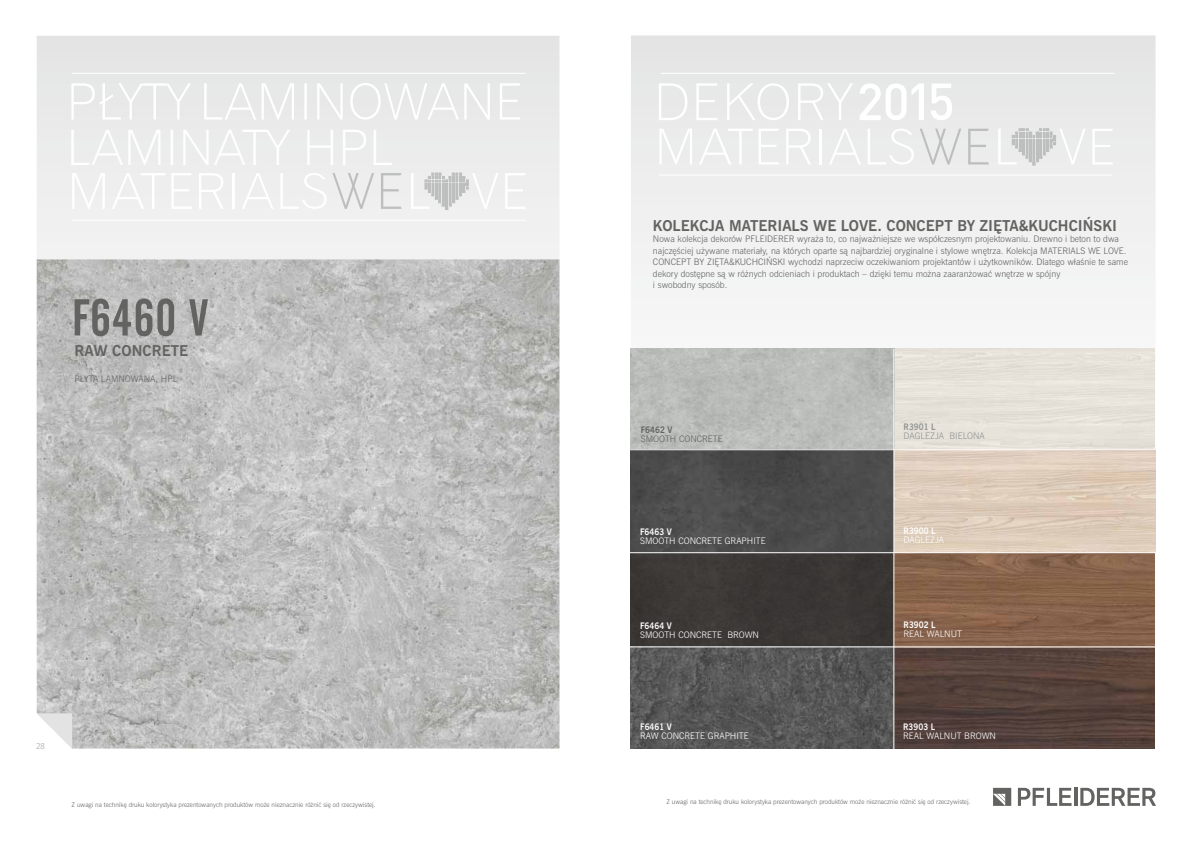
<style>
.page{position:relative;width:1191px;height:842px;background:#fff}
.page>*{position:absolute;margin:0;border:0;box-sizing:border-box;transform-origin:0 0}
.t1{font:700 condensed 51.9px "PFL FAMILY FONT";color:#fff}
.t2{font:51.4px "Alternate Gothic No 2 PL";letter-spacing:.02em;color:#636362}
.t3{font:700 15px "News Gothic PL";color:#636362}
.t4{font:300 9px/11.5px "News Gothic PL";color:#636362}
.t5{font:300 9px "News Gothic PL";color:#fff}
.t6{font:700 9px "News Gothic PL";color:#fff;scale:.9 1}
.t7{font:300 9px "News Gothic PL";color:#919292}
.t8{font:700 9px "News Gothic PL";color:#636362;scale:.9 1}
.t9{font:700 9px "News Gothic PL";color:#919292;scale:.9 1}
.t10{font:300 9px "Myriad Pro";color:#919292}
.t11{font:300 6.5px "News Gothic PL";color:#636362}
</style>
<div class="page">
<div style="left:37px;top:36px;width:522px;height:223px;background:#ebecec"></div>
<img style="left:37px;top:259px;width:522px;height:489px">
<svg style="left:631px;top:35px;width:524px;height:264px"></svg>
<svg style="left:993px;top:788px;width:18px;height:18px"></svg>
<svg style="left:1018px;top:788px;width:53px;height:18px"></svg>
<hr style="left:1074px;top:788px;width:3px;height:18px;background:#636362">
<svg style="left:1080px;top:788px;width:76px;height:18px"></svg>
<img style="left:894px;top:451px;width:261px;height:297px">
<img style="left:631px;top:348px;width:524px;height:103px">
<img style="left:631px;top:450px;width:262px;height:196px">
<img style="left:631px;top:647px;width:262px;height:101px">
<hr style="left:595px;top:646px;width:568px;height:1px;background:#fff">
<hr style="left:660px;top:73px;width:454px;height:1px;background:#fff">
<hr style="left:659px;top:175px;width:453px;height:1px;background:#fff">
<svg style="left:998px;top:128px;width:87px;height:38px;background:#e0e1e1"></svg>
<svg style="left:1092px;top:129px;width:21px;height:36px"></svg>
<svg style="left:659px;top:129px;width:120px;height:35px"></svg>
<svg style="left:786px;top:129px;width:25px;height:35px"></svg>
<hr style="left:819px;top:129px;width:3px;height:35px;background:#fff">
<svg style="left:829px;top:129px;width:32px;height:35px"></svg>
<svg style="left:867px;top:129px;width:94px;height:35px;background:#e8e9e9"></svg>
<svg style="left:968px;top:129px;width:21px;height:35px"></svg>
<svg style="left:411px;top:173px;width:87px;height:37px"></svg>
<svg style="left:505px;top:173px;width:21px;height:36px"></svg>
<svg style="left:72px;top:173px;width:120px;height:36px"></svg>
<svg style="left:199px;top:173px;width:25px;height:36px"></svg>
<hr style="left:232px;top:173px;width:3px;height:36px;background:#fff">
<svg style="left:242px;top:173px;width:32px;height:36px"></svg>
<svg style="left:280px;top:173px;width:94px;height:36px"></svg>
<svg style="left:381px;top:173px;width:20px;height:36px"></svg>
<hr style="left:72px;top:73px;width:453px;height:1px;background:#fff">
<hr style="left:72px;top:220px;width:454px;height:1px;background:#fff">
<svg style="left:71px;top:83px;width:120px;height:37px"></svg>
<svg style="left:204px;top:83px;width:316px;height:37px"></svg>
<svg style="left:659px;top:83px;width:194px;height:37px"></svg>
<svg style="left:37px;top:713px;width:35px;height:35px"></svg>
<hr style="left:893px;top:349px;width:1px;height:408px;background:#fff">
<hr style="left:625px;top:552px;width:566px;height:1px;background:#fff">
<hr style="left:595px;top:449px;width:568px;height:1px;background:#fff">
<h2 class="t2" style="left:72px;top:289px;width:138px">F6460 V</h2>
<h3 class="t3" style="left:75px;top:342px;width:115px">RAW CONCRETE</h3>
<p class="t4" style="left:75px;top:373px;width:104px">PŁYTA LAMNOWANA, HPL</p>
<p class="t10" style="left:36px;top:740px;width:10px">28</p>
<p class="t11" style="left:72px;top:800px;width:306px">Z uwagi na technik´ druku kolorystyka prezentowanych produktów mo˝e nieznacznie ró˝niç si´ od rzeczywistej.</p>
<h1 class="t1" style="left:858px;top:73px;width:98px">2015</h1>
<h3 class="t3" style="left:653px;top:216px;width:466px">KOLEKCJA MATERIALS WE LOVE. CONCEPT BY ZI¢TA&amp;KUCHCI¡SKI</h3>
<p class="t4" style="left:653px;top:233px;width:476px">Nowa kolekcja dekorów PFLEIDERER wyra˝a to, co najwa˝niejsze we współczesnym projektowaniu. Drewno i beton to dwa najcz´Êciej u˝ywane materiały, na których oparte sà najbardziej oryginalne i stylowe wn´trza. Kolekcja MATERIALS WE LOVE.<br>CONCEPT BY ZI¢TA&amp;KUCHCI¡SKI wychodzi naprzeciw oczekiwaniom projektantów i u˝ytkowników. Dlatego właÊnie te same dekory dost´pne sà w ró˝nych odcieniach i produktach – dzi´ki temu mo˝na zaaran˝owaç wn´trze w spójny<br>i swobodny sposób.</p>
<p class="t8" style="left:640px;top:424px;width:37px">F6462 V</p>
<p class="t4" style="left:640px;top:433px;width:83px">SMOOTH CONCRETE</p>
<p class="t9" style="left:903px;top:422px;width:37px">R3901 L</p>
<p class="t7" style="left:903px;top:431px;width:83px">DAGLEZJA BIELONA</p>
<p class="t6" style="left:640px;top:526px;width:37px">F6463 V</p>
<p class="t5" style="left:640px;top:535px;width:127px">SMOOTH CONCRETE GRAPHITE</p>
<p class="t6" style="left:903px;top:525px;width:37px">R3900 L</p>
<p class="t5" style="left:903px;top:534px;width:42px">DAGLEZJA</p>
<p class="t6" style="left:640px;top:620px;width:37px">F6464 V</p>
<p class="t5" style="left:640px;top:629px;width:120px">SMOOTH CONCRETE BROWN</p>
<p class="t6" style="left:903px;top:619px;width:37px">R3902 L</p>
<p class="t5" style="left:903px;top:628px;width:60px">REAL WALNUT</p>
<p class="t6" style="left:640px;top:721px;width:37px">F6461 V</p>
<p class="t5" style="left:640px;top:730px;width:110px">RAW CONCRETE GRAPHITE</p>
<p class="t6" style="left:903px;top:722px;width:37px">R3903 L</p>
<p class="t5" style="left:903px;top:731px;width:94px">REAL WALNUT BROWN</p>
<p class="t11" style="left:666px;top:798px;width:306px">Z uwagi na technik´ druku kolorystyka prezentowanych produktów mo˝e nieznacznie ró˝niç si´ od rzeczywistej.</p>
</div>
